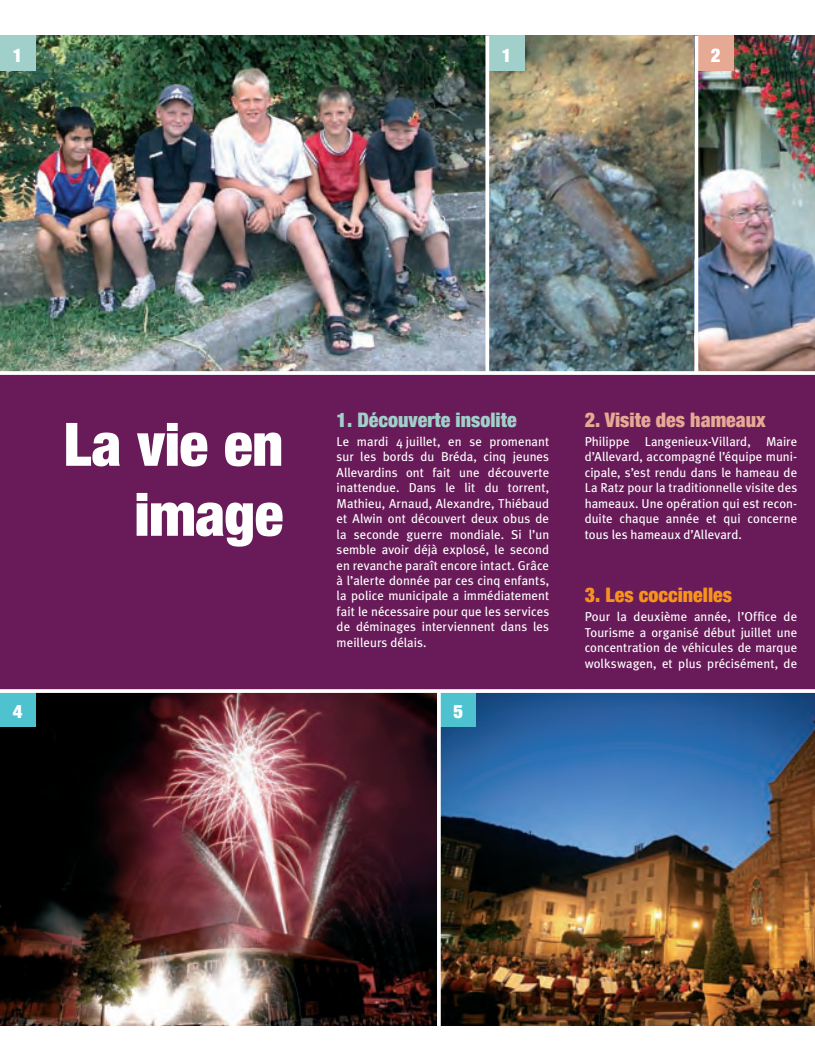
<style>
.page{position:relative;width:815px;height:1063px;background:#fff}
.page>*{position:absolute;margin:0;border:0;box-sizing:border-box;transform-origin:0 0}
.t1{font:900 condensed 60px/70px "Helvetica Neue";letter-spacing:-.01em;color:#fff;text-align:right}
.t2{font:900 condensed 20px "Helvetica Neue";color:#a0d0c9}
.t3{font:900 condensed 20px "Helvetica Neue";color:#e6a994}
.t4{font:900 condensed 20px "Helvetica Neue";color:#f7931d}
.t5{font:900 condensed 18.75px "Helvetica Neue";color:#fff}
.t6{font:12.88px/15.5px "Meta Plus";letter-spacing:.005em;color:#fff;text-align:justify}
</style>
<div class="page">
<img style="left:0;top:693px;width:437px;height:333px">
<img style="left:0;top:35px;width:815px;height:336px">
<div style="left:0;top:372px;width:815px;height:319px;background:#681b58"></div>
<div style="left:0;top:35px;width:35px;height:36px;background:#a0d0c9"></div>
<div style="left:0;top:691px;width:35px;height:35px;background:#4ec3cf"></div>
<div style="left:489px;top:35px;width:35px;height:36px;background:#a0d0c9"></div>
<svg style="left:485px;top:35px;width:4px;height:336px"></svg>
<div style="left:698px;top:35px;width:35px;height:36px;background:#e6a994"></div>
<svg style="left:694px;top:35px;width:4px;height:336px"></svg>
<img style="left:441px;top:693px;width:374px;height:333px">
<div style="left:441px;top:691px;width:35px;height:35px;background:#4ec3cf"></div>
<svg style="left:440px;top:693px;width:1px;height:333px"></svg>
<svg style="left:0;top:689px;width:815px;height:4px;fill:#fff"></svg>
<svg style="left:0;top:371px;width:815px;height:4px;background:#f6f5f7"></svg>
<h3 class="t5" style="left:13px;top:44px;width:11px">1</h3>
<h3 class="t5" style="left:502px;top:44px;width:11px">1</h3>
<h3 class="t5" style="left:711px;top:44px;width:11px">2</h3>
<h1 class="t1" style="left:64px;top:408px;width:221px">La vie en image</h1>
<h3 class="t5" style="left:13px;top:700px;width:11px">4</h3>
<h2 class="t2" style="left:337px;top:407px;width:182px">1. Découverte insolite</h2>
<p class="t6" style="left:337px;top:434px;width:214px">Le mardi 4 juillet, en se promenant sur les bords du Bréda, cinq jeunes Allevardins ont fait une découverte inattendue. Dans le lit du torrent, Mathieu, Arnaud, Alexandre, Thiébaud et Alwin ont découvert deux obus de la seconde guerre mondiale. Si l’un semble- avoir déjà explosé, le second en revanche paraît encore intact. Grâce à l’alerte donnée par ces cinq enfants, la police municipale a immédiatement fait le nécessaire pour que les services de déminages interviennent dans les meilleurs délais.</p>
<h3 class="t5" style="left:453px;top:699px;width:11px">5</h3>
<h2 class="t3" style="left:585px;top:407px;width:183px">2. Visite des hameaux</h2>
<p class="t6" style="left:585px;top:434px;width:214px">Philippe Langenieux-Villard, Maire d’Allevard, accompagné l’équipe muni&shy;ci-pale, s’est rendu dans le hameau de La Ratz pour la traditionnelle visite des hameaux. Une opération qui est recon&shy;duite chaque année et qui concerne tous les hameaux d’Allevard.</p>
<h2 class="t4" style="left:585px;top:583px;width:149px">3. Les coccinelles</h2>
<p class="t6" style="left:585px;top:609px;width:214px">Pour la deuxième année, l’Office de Tourisme a organisé début juillet une concentration de véhicules de marque wolkswagen, et plus précisément, de</p>
</div>
